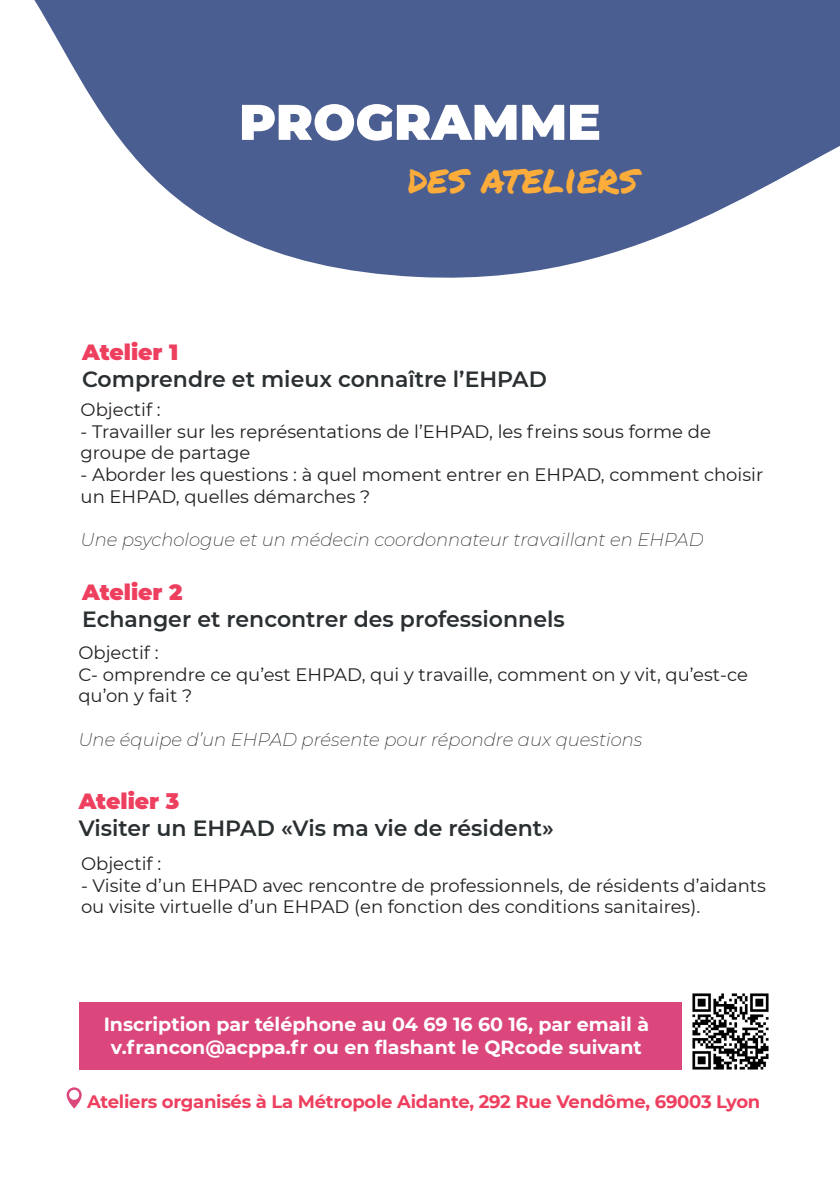
<style>
.page{position:relative;width:840px;height:1191px;background:#fff}
.page>*{position:absolute;margin:0;border:0;box-sizing:border-box;transform-origin:0 0}
.t1{font:900 50px "Montserrat";color:#fff}
.t2{font:40px "Permanent Marker";color:#fbac3a}
.t3{font:600 22px "Montserrat";color:#2a2f32}
.t4{font:900 22px "Montserrat";color:#ee3f5f}
.t5{font:700 19px/22.8px "Montserrat";color:#fff;text-align:center}
.t6{font:18px/21.6px "Montserrat";color:#231f20}
.t7{font:italic 200 18px "Montserrat";color:#231f20}
.t8{font:700 18px "Montserrat";letter-spacing:-.015em;color:#ee3f5f}
</style>
<div class="page">
<svg style="left:34px;top:0;width:805px;height:278px;fill:#4b5e91"></svg>
<div style="left:79px;top:1001px;width:629px;height:68px;background:#db467c"></div>
<svg style="left:67px;top:1087px;width:15px;height:21px"></svg>
<img style="left:681px;top:993px;width:88px;height:77px">
<h1 class="t1" style="left:239px;top:85px;width:363px">PROGRAMME</h1>
<h2 class="t2" style="left:407px;top:149px;width:231px">DES ATELIERS</h2>
<p class="t4" style="left:82px;top:336px;width:98px">Atelier 1</p>
<p class="t3" style="left:82px;top:363px;width:466px">Comprendre et mieux connaître l’EHPAD</p>
<p class="t6" style="left:80px;top:398px;width:82px">Objectif :</p>
<p class="t6" style="left:80px;top:420px;width:631px">- Travailler sur les représentations de l’EHPAD, les freins sous forme de groupe de partage</p>
<p class="t6" style="left:80px;top:463px;width:684px">- Aborder les questions : à quel moment entrer en EHPAD, comment choisir un EHPAD, quelles démarches ?</p>
<p class="t7" style="left:80px;top:527px;width:624px">Une psychologue et un médecin coordonnateur travaillant en EHPAD</p>
<p class="t4" style="left:82px;top:576px;width:102px">Atelier 2</p>
<p class="t3" style="left:82px;top:603px;width:484px">Echanger et rencontrer des professionnels</p>
<p class="t6" style="left:78px;top:641px;width:670px">Objectif :<br>C- omprendre ce qu’est EHPAD, qui y travaille, comment on y vit, qu’est-ce qu’on y fait ?</p>
<p class="t7" style="left:78px;top:727px;width:565px">Une équipe d’un EHPAD présente pour répondre aux questions</p>
<p class="t4" style="left:79px;top:785px;width:102px">Atelier 3</p>
<p class="t3" style="left:79px;top:812px;width:476px">Visiter un EHPAD «Vis ma vie de résident»</p>
<p class="t6" style="left:81px;top:852px;width:82px">Objectif :</p>
<p class="t6" style="left:81px;top:873px;width:686px">- Visite d’un EHPAD avec rencontre de professionnels, de résidents d’aidants ou visite virtuelle d’un EHPAD (en fonction des conditions sanitaires).</p>
<p class="t5" style="left:104px;top:1011px;width:546px">Inscription par téléphone au 04 69 16 60 16, par email à v.francon@acppa.fr ou en flashant le QRcode suivant</p>
<p class="t8" style="left:87px;top:1088px;width:674px">Ateliers organisés à La Métropole Aidante, 292 Rue Vendôme, 69003 Lyon</p>
</div>
